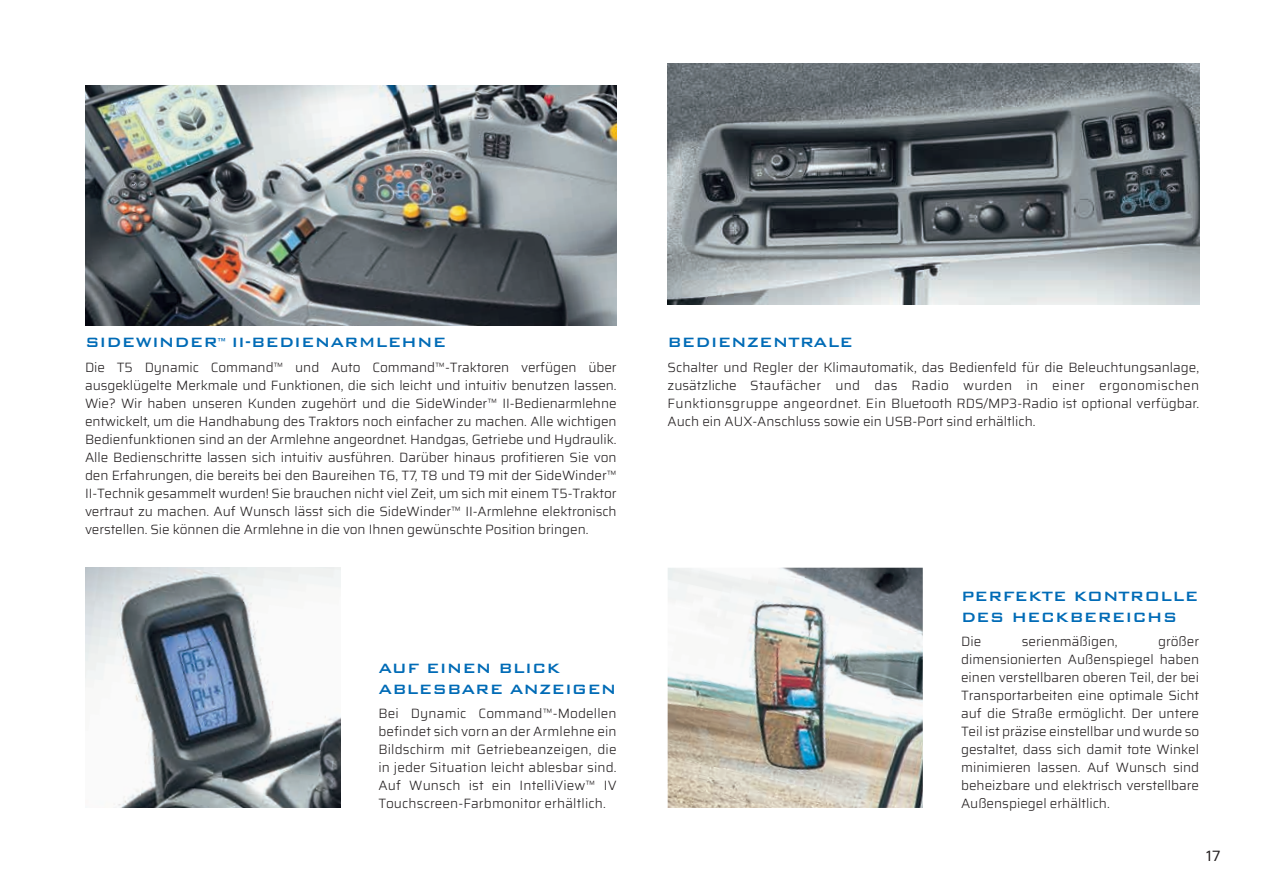
<style>
.page{position:relative;width:1263px;height:893px;background:#fff}
.page>*{position:absolute;margin:0;border:0;box-sizing:border-box;transform-origin:0 0}
.t1{font:500 18px/21px "Bank Gothic BT";color:#006bb6}
.t2{font:15px "Saira";color:#231f20}
.t3{font:300 13.5px/18px "Saira";color:#231f20;text-align:justify}
.s1{font-size:12.6px}
</style>
<div class="page">
<img style="left:85px;top:85px;width:532px;height:240px">
<img style="left:668px;top:568px;width:255px;height:240px">
<img style="left:668px;top:64px;width:531px;height:240px">
<img style="left:85px;top:568px;width:255px;height:240px">
<h1 class="t1" style="left:85px;top:332px;width:363px">SIDEWINDER<span class="s1">™</span> II-BEDIENARMLEHNE</h1>
<p class="t3" style="left:85px;top:358px;width:533px">Die T5 Dynamic Command™ und Auto Command™-Traktoren verfügen über ausgeklügelte Merkmale und Funktionen, die sich leicht und intuitiv benutzen lassen.<br>Wie? Wir haben unseren Kunden zugehört und die SideWinder™ II-Bedienarmlehne entwickelt, um die Handhabung des Traktors noch einfacher zu machen. Alle wichtigen Bedienfunktionen sind an der Armlehne angeordnet. Handgas, Getriebe und Hydraulik.<br>Alle Bedienschritte lassen sich intuitiv ausführen. Darüber hinaus profitieren Sie von den Erfahrungen, die bereits bei den Baureihen T6, T7, T8 und T9 mit der SideWinder™ II-Technik gesammelt wurden! Sie brauchen nicht viel Zeit, um sich mit einem T5-Traktor vertraut zu machen. Auf Wunsch lässt sich die SideWinder™ II-Armlehne elektronisch verstellen. Sie können die Armlehne in die von Ihnen gewünschte Position bringen.</p>
<h1 class="t1" style="left:378px;top:657px;width:240px">AUF EINEN BLICK<br>ABLESBARE ANZEIGEN</h1>
<p class="t3" style="left:378px;top:704px;width:240px">Bei Dynamic Command™-Modellen befindet sich vorn an der Armlehne ein Bildschirm mit Getriebeanzeigen, die in jeder Situation leicht ablesbar sind.<br>Auf Wunsch ist ein IntelliView™ IV Touchscreen-Farbmonitor erhältlich.</p>
<h1 class="t1" style="left:668px;top:332px;width:187px">BEDIENZENTRALE</h1>
<p class="t3" style="left:668px;top:358px;width:533px">Schalter und Regler der Klimautomatik, das Bedienfeld für die Beleuchtungsanlage, zusätzliche Staufächer und das Radio wurden in einer ergonomischen Funktionsgruppe angeordnet. Ein Bluetooth RDS/MP3-Radio ist optional verfügbar.<br>Auch ein AUX-Anschluss sowie ein USB-Port sind erhältlich.</p>
<h1 class="t1" style="left:961px;top:585px;width:239px">PERFEKTE KONTROLLE<br>DES HECKBEREICHS</h1>
<p class="t3" style="left:961px;top:632px;width:22px">Die</p>
<p class="t3" style="left:1022px;top:632px;width:97px">serienmäßigen,</p>
<p class="t3" style="left:961px;top:632px;width:240px;text-indent:197px">größer dimensionierten Außenspiegel haben einen verstellbaren oberen Teil, der bei Transportarbeiten eine optimale Sicht auf die Straße ermöglicht. Der untere Teil ist präzise einstellbar und wurde so gestaltet, dass sich damit tote Winkel minimieren lassen. Auf Wunsch sind beheizbare und elektrisch verstellbare Außenspiegel erhältlich.</p>
<p class="t2" style="left:1206px;top:844px;width:16px">17</p>
</div>
